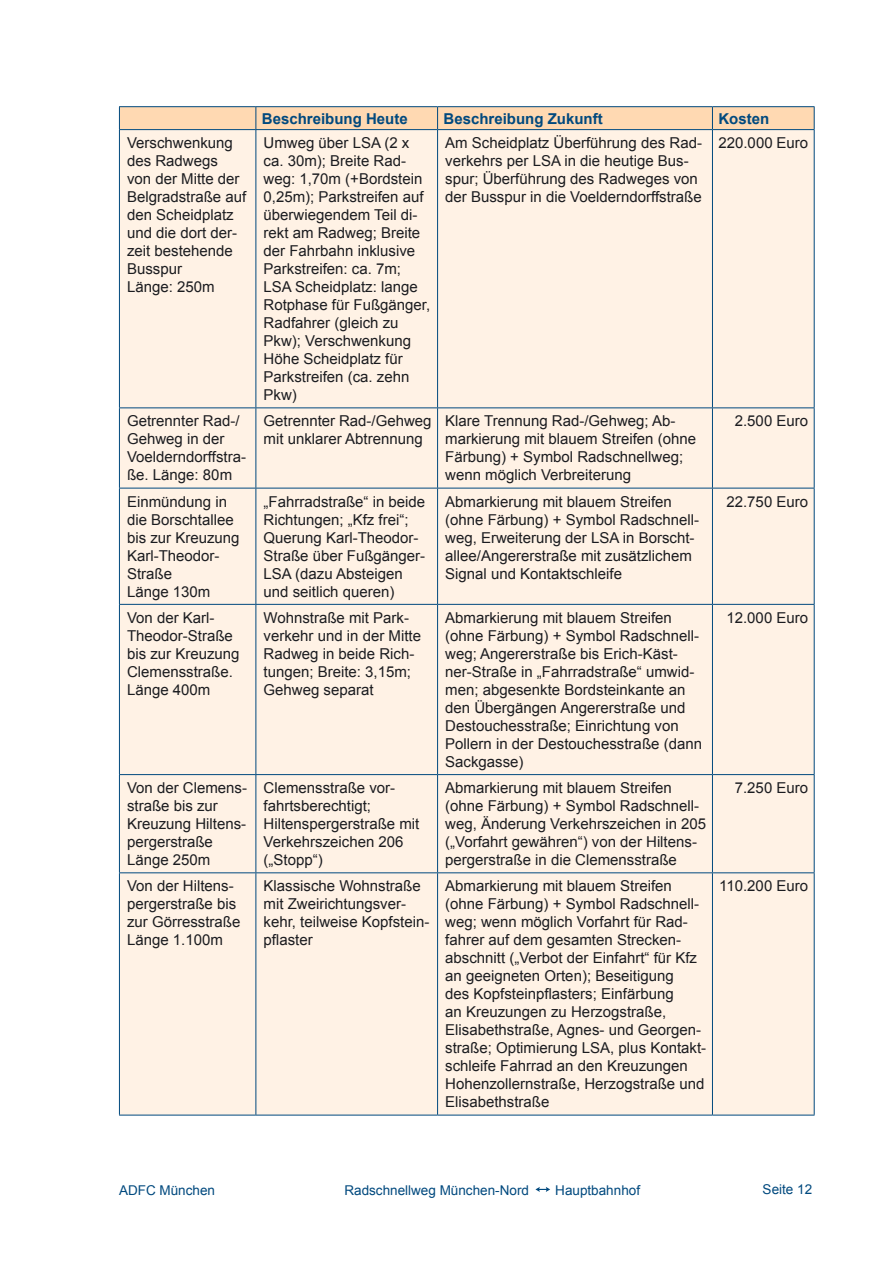
<style>
.page{position:relative;width:893px;height:1263px;background:#fff}
.page>*{position:absolute;margin:0;border:0;box-sizing:border-box;transform-origin:0 0}
.Tabelleneinträge_lin{font:15px/18px "Arial";color:#1b1c20}
.Tabelleneintrag_rech{font:15px "Arial";color:#1b1c20}
.Tabellenüberschrift{font:700 15px "Arial";color:#00497e}
.t1{font:13.5px "Arial";color:#00497e}
</style>
<div class="page">
<svg style="left:535px;top:1187px;width:15px;height:5px"></svg>
<div style="left:120px;top:130px;width:694px;height:985px;background:#fff2e5"></div>
<hr style="left:119px;top:106px;width:137px;height:1px;background:#00497e">
<hr style="left:256px;top:106px;width:182px;height:1px;background:#00497e">
<hr style="left:438px;top:106px;width:274px;height:1px;background:#00497e">
<hr style="left:712px;top:106px;width:103px;height:1px;background:#00497e">
<div style="left:119px;top:107px;width:696px;height:22px;background:#ffd9b2"></div>
<hr style="left:119px;top:129px;width:137px;height:1px;background:#00497e">
<hr style="left:256px;top:129px;width:182px;height:1px;background:#00497e">
<hr style="left:438px;top:129px;width:274px;height:1px;background:#00497e">
<hr style="left:712px;top:129px;width:103px;height:1px;background:#00497e">
<hr style="left:119px;top:130px;width:1px;height:277px;background:#00497e">
<hr style="left:255px;top:130px;width:1px;height:277px;background:#00497e">
<hr style="left:437px;top:130px;width:1px;height:277px;background:#00497e">
<hr style="left:712px;top:130px;width:1px;height:277px;background:#00497e">
<hr style="left:814px;top:130px;width:1px;height:277px;background:#00497e">
<hr style="left:119px;top:407px;width:137px;height:1px;background:#00497e">
<hr style="left:119px;top:408px;width:1px;height:80px;background:#00497e">
<hr style="left:256px;top:407px;width:182px;height:1px;background:#00497e">
<hr style="left:255px;top:408px;width:1px;height:80px;background:#00497e">
<hr style="left:438px;top:407px;width:274px;height:1px;background:#00497e">
<hr style="left:437px;top:408px;width:1px;height:80px;background:#00497e">
<hr style="left:712px;top:407px;width:103px;height:1px;background:#00497e">
<hr style="left:712px;top:408px;width:1px;height:80px;background:#00497e">
<hr style="left:814px;top:408px;width:1px;height:80px;background:#00497e">
<hr style="left:119px;top:488px;width:137px;height:1px;background:#00497e">
<hr style="left:119px;top:488px;width:1px;height:116px;background:#00497e">
<hr style="left:256px;top:488px;width:182px;height:1px;background:#00497e">
<hr style="left:255px;top:488px;width:1px;height:116px;background:#00497e">
<hr style="left:438px;top:488px;width:274px;height:1px;background:#00497e">
<hr style="left:437px;top:488px;width:1px;height:116px;background:#00497e">
<hr style="left:712px;top:488px;width:103px;height:1px;background:#00497e">
<hr style="left:712px;top:488px;width:1px;height:116px;background:#00497e">
<hr style="left:814px;top:488px;width:1px;height:116px;background:#00497e">
<hr style="left:119px;top:604px;width:137px;height:1px;background:#00497e">
<hr style="left:119px;top:605px;width:1px;height:169px;background:#00497e">
<hr style="left:256px;top:604px;width:182px;height:1px;background:#00497e">
<hr style="left:255px;top:605px;width:1px;height:169px;background:#00497e">
<hr style="left:438px;top:604px;width:274px;height:1px;background:#00497e">
<hr style="left:437px;top:605px;width:1px;height:169px;background:#00497e">
<hr style="left:712px;top:604px;width:103px;height:1px;background:#00497e">
<hr style="left:712px;top:605px;width:1px;height:169px;background:#00497e">
<hr style="left:814px;top:605px;width:1px;height:169px;background:#00497e">
<hr style="left:119px;top:774px;width:137px;height:1px;background:#00497e">
<hr style="left:119px;top:775px;width:1px;height:97px;background:#00497e">
<hr style="left:256px;top:774px;width:182px;height:1px;background:#00497e">
<hr style="left:255px;top:775px;width:1px;height:97px;background:#00497e">
<hr style="left:438px;top:774px;width:274px;height:1px;background:#00497e">
<hr style="left:437px;top:775px;width:1px;height:97px;background:#00497e">
<hr style="left:712px;top:774px;width:103px;height:1px;background:#00497e">
<hr style="left:712px;top:775px;width:1px;height:97px;background:#00497e">
<hr style="left:814px;top:775px;width:1px;height:97px;background:#00497e">
<hr style="left:119px;top:872px;width:137px;height:1px;background:#00497e">
<hr style="left:119px;top:873px;width:1px;height:242px;background:#00497e">
<hr style="left:256px;top:872px;width:182px;height:1px;background:#00497e">
<hr style="left:255px;top:873px;width:1px;height:242px;background:#00497e">
<hr style="left:438px;top:872px;width:274px;height:1px;background:#00497e">
<hr style="left:437px;top:873px;width:1px;height:242px;background:#00497e">
<hr style="left:712px;top:872px;width:103px;height:1px;background:#00497e">
<hr style="left:712px;top:873px;width:1px;height:242px;background:#00497e">
<hr style="left:814px;top:873px;width:1px;height:242px;background:#00497e">
<hr style="left:119px;top:1115px;width:137px;height:1px;background:#00497e">
<hr style="left:256px;top:1115px;width:182px;height:1px;background:#00497e">
<hr style="left:438px;top:1115px;width:274px;height:1px;background:#00497e">
<hr style="left:712px;top:1115px;width:103px;height:1px;background:#00497e">
<p class="Tabellenüberschrift" style="left:262px;top:108px;width:147px">Beschreibung Heute</p>
<p class="Tabellenüberschrift" style="left:444px;top:108px;width:161px">Beschreibung Zukunft</p>
<p class="Tabellenüberschrift" style="left:718px;top:108px;width:52px">Kosten</p>
<p class="Tabelleneinträge_lin" style="left:127px;top:134px;width:121px">Verschwenkung des Radwegs<br>von der Mitte der<br>Belgradstraße auf den Scheidplatz und die dort der&shy;zeit bestehende<br>Busspur<br>Länge: 250m</p>
<p class="Tabelleneinträge_lin" style="left:264px;top:134px;width:168px">Umweg über LSA (2 x ca. 30m); Breite Rad&shy;weg: 1 ,70m (+Bordstein<br>0,25m); Parkstreifen auf überwiegendem Teil di&shy;rekt am Radweg; Breite der Fahrbahn inklusive<br>Parkstreifen: ca. 7m;<br>LSA Scheidplatz: lange<br>Rotphase für Fußgänger,<br>Radfahrer (gleich zu<br>Pkw); Verschwenkung<br>Höhe Scheidplatz für<br>Parkstreifen (ca. zehn<br>Pkw)</p>
<p class="Tabelleneinträge_lin" style="left:445px;top:134px;width:258px">Am Scheidplatz Überführung des Rad&shy;verkehrs per LSA in die heutige Bus&shy;spur; Überführung des Radweges von der Busspur in die Voelderndorffstraße</p>
<p class="Tabelleneintrag_rech" style="left:718px;top:133px;width:91px">220.000 Euro</p>
<p class="Tabelleneinträge_lin" style="left:127px;top:412px;width:120px">Getrennter Rad-/-<br>Gehweg in der<br>Voelderndorffstra&shy;ße. Länge: 80m</p>
<p class="Tabelleneinträge_lin" style="left:264px;top:412px;width:170px">Getrennter Rad-/Gehweg mit unklarer Abtrennung</p>
<p class="Tabelleneinträge_lin" style="left:445px;top:412px;width:252px">Klare Trennung Rad-/Gehweg; Ab&shy;markierung mit blauem Streifen (ohne Färbung) + Symbol Radschnellweg; wenn möglich Verbreiterung</p>
<p class="Tabelleneintrag_rech" style="left:735px;top:411px;width:75px">2.500 Euro</p>
<p class="Tabelleneinträge_lin" style="left:127px;top:493px;width:114px">Einmündung in die Borschtallee bis zur Kreuzung<br>Karl-Theodor-<br>Straße<br>Länge 130m</p>
<p class="Tabelleneinträge_lin" style="left:264px;top:493px;width:163px">„Fahrradstraße“ in beide<br>Richtungen; „Kfz frei“;<br>Querung Karl-Theodor-<br>Straße über Fußgänger-<br>LSA (dazu Absteigen und seitlich queren)</p>
<p class="Tabelleneinträge_lin" style="left:445px;top:493px;width:255px">Abmarkierung mit blauem Streifen (ohne Färbung) + Symbol Radschnell&shy;weg, Erweiterung der LSA in Borscht&shy;allee/Angererstraße mit zusätzlichem Signal und Kontaktschleife</p>
<p class="Tabelleneintrag_rech" style="left:726px;top:492px;width:83px">22.750 Euro</p>
<p class="Tabelleneinträge_lin" style="left:127px;top:609px;width:114px">Von der Karl-<br>Theodor-Straße bis zur Kreuzung<br>Clemensstraße.<br>Länge 400m</p>
<p class="Tabelleneinträge_lin" style="left:264px;top:609px;width:159px">Wohnstraße mit Park&shy;verkehr und in der Mitte<br>Radweg in beide Rich&shy;tungen; Breite: 3,1 5m;<br>Gehweg separat</p>
<p class="Tabelleneinträge_lin" style="left:445px;top:609px;width:258px">Abmarkierung mit blauem Streifen (ohne Färbung) + Symbol Radschnell&shy;weg; Angererstraße bis Erich-Käst&shy;ner-Straße in „Fahrradstraße“ umwid&shy;men; abgesenkte Bordsteinkante an den Übergängen Angererstraße und Destouchesstraße; Einrichtung von Pollern in der Destouchesstraße (dann Sackgasse)</p>
<p class="Tabelleneintrag_rech" style="left:726px;top:608px;width:83px">12.000 Euro</p>
<p class="Tabelleneinträge_lin" style="left:127px;top:779px;width:121px">Von der Clemens&shy;straße bis zur<br>Kreuzung Hiltens&shy;pergerstraße<br>Länge 250m</p>
<p class="Tabelleneinträge_lin" style="left:264px;top:779px;width:157px">Clemensstraße vor&shy;fahrtsberechtigt;<br>Hiltens-pergerstraße mit<br>Verkehrszeichen 206 („Stopp“)</p>
<p class="Tabelleneinträge_lin" style="left:445px;top:779px;width:262px">Abmarkierung mit blauem Streifen (ohne Färbung) + Symbol Rad-schnell&shy;weg, Änderung Verkehrszeichen in 205 („Vorfahrt gewähren“) von der Hiltens&shy;pergerstraße in die Clemensstraße</p>
<p class="Tabelleneintrag_rech" style="left:735px;top:778px;width:75px">7.250 Euro</p>
<p class="Tabelleneinträge_lin" style="left:127px;top:877px;width:115px">Von der Hiltens&shy;pergerstraße bis zur Görresstraße<br>Länge 1 .1 00m</p>
<p class="Tabelleneinträge_lin" style="left:264px;top:877px;width:167px">Klassische Wohnstraße mit Zweirichtungsver&shy;kehr, teilweise Kopfstein&shy;pflaster</p>
<p class="Tabelleneinträge_lin" style="left:445px;top:877px;width:262px">Abmarkierung mit blauem Streifen (ohne Färbung) + Symbol Rad-schnell&shy;weg; wenn möglich Vorfahrt für Rad&shy;fahrer auf dem gesamten Strecken&shy;abschnitt („Verbot der Einfahrt“ für Kfz an geeigneten Orten); Beseitigung<br>des Kopfsteinpflasters; Einfärbung<br>an Kreuzungen zu Herzogstraße, Elisabeth-straße, Agnes- und Georgen&shy;straße; Optimierung LSA, plus Kontakt&shy;schleife Fahrrad an den Kreuzungen Hohenzollernstraße, Herzogstraße und Elisabethstraße</p>
<p class="Tabelleneintrag_rech" style="left:719px;top:876px;width:90px">11 0.200 Euro</p>
<p class="t1" style="left:119px;top:1181px;width:98px">ADFC München</p>
<p class="t1" style="left:344px;top:1181px;width:186px">Radschnellweg München-Nord</p>
<p class="t1" style="left:555px;top:1181px;width:86px">Hauptbahnhof</p>
<p class="t1" style="left:763px;top:1180px;width:42px">Seite 12</p>
</div>
